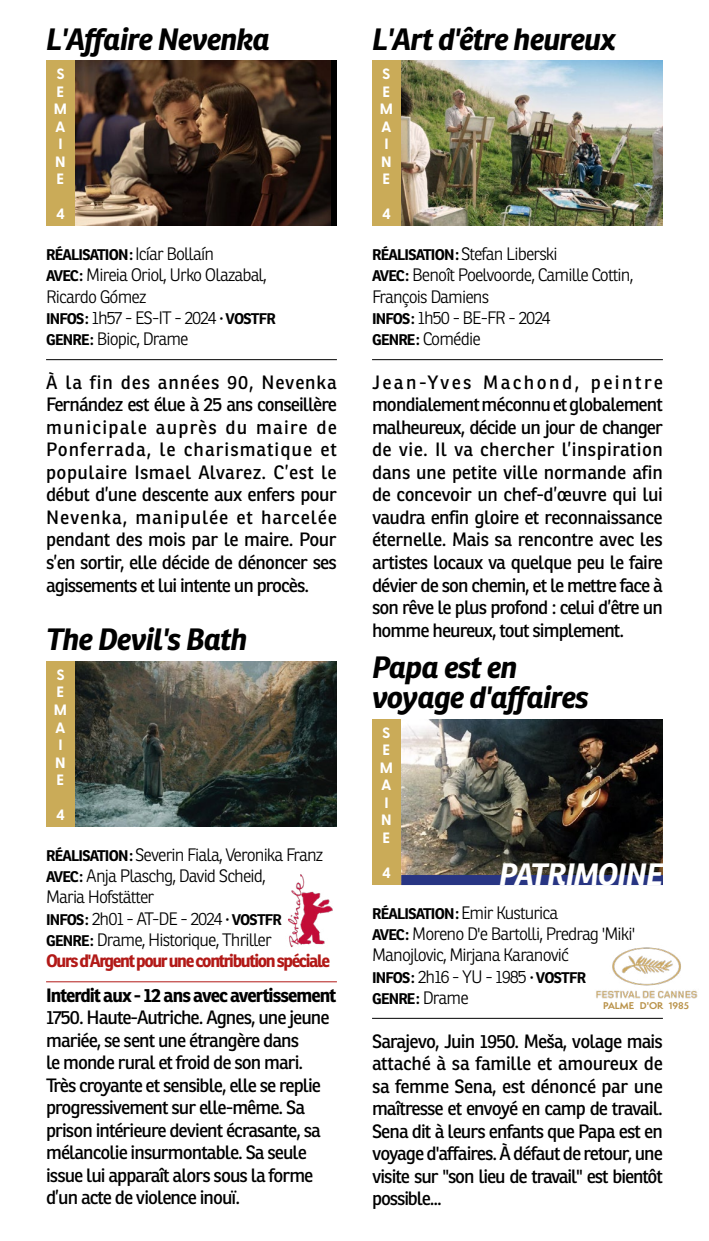
<style>
.page{position:relative;width:709px;height:1241px;background:#fff}
.page>*{position:absolute;margin:0;border:0;box-sizing:border-box;transform-origin:0 0}
.t1{font:italic 700 30px/30px "Ronnia";letter-spacing:-.03em;color:#000}
.t2{font:italic 700 30px "Ronnia";letter-spacing:-.03em;color:#fff}
.t3{font:18.75px/22.5px "Ronnia";letter-spacing:-.05em;color:#000;text-align:justify}
.t4{font:700 18.75px "Ronnia";letter-spacing:-.05em;color:#000}
.t5{font:300 17.5px/21.2px "Ronnia";letter-spacing:-.05em;color:#000}
.t6{font:700 15px/21.2px "Ronnia";letter-spacing:-.05em;color:#000}
.t7{font:700 15px/17.5px "Greycliff CF";color:#fff}
.t8{font:700 9px "Semplicita Pro";color:#b99249}
.s1{font-weight:300;font-size:17.5px}
.s2{font-weight:700;font-size:15px}
.s3{font-weight:700;color:#b21917}
</style>
<div class="page">
<div style="left:59px;top:61px;width:278px;height:165px;background:linear-gradient(to bottom,#000,#000)"></div>
<img style="left:75px;top:61px;width:255px;height:165px">
<hr style="left:46px;top:359px;width:291px;height:1px;background:#000">
<div style="left:46px;top:60px;width:29px;height:166px;background:#caab58"></div>
<img style="left:401px;top:61px;width:261px;height:165px">
<hr style="left:372px;top:359px;width:291px;height:1px;background:#000">
<div style="left:372px;top:60px;width:29px;height:166px;background:#caab58"></div>
<img style="left:401px;top:719px;width:261px;height:155px">
<hr style="left:372px;top:1017px;width:291px;height:1px;background:#000">
<div style="left:372px;top:719px;width:29px;height:165px;background:#caab58"></div>
<div style="left:401px;top:874px;width:262px;height:10px;background:#283583"></div>
<img style="left:75px;top:661px;width:262px;height:165px">
<hr style="left:46px;top:981px;width:291px;height:1px;background:#b21917">
<hr style="left:46px;top:1240px;width:291px;height:1px;background:#000">
<div style="left:46px;top:661px;width:29px;height:165px;background:#caab58"></div>
<img style="left:288px;top:874px;width:45px;height:74px">
<img style="left:596px;top:947px;width:102px;height:52px">
<h1 class="t1" style="left:46px;top:24px;width:226px">L'Affaire Nevenka</h1>
<p class="t7" style="left:54px;top:64px;width:15px">S<br>E<br>M<br>A<br>I<br>N<br>E</p>
<p class="t7" style="left:56px;top:204px;width:10px">4</p>
<p class="t6" style="left:46px;top:244px;width:170px">RÉALISATION: <span class="s1">Icíar Bollaín</span></p>
<p class="t5" style="left:46px;top:264px;width:231px"><span class="s2">AVEC:</span> Mireia Oriol, Urko Olazabal,<br>Ricardo Gómez<br><span class="s2">INFOS:</span> 1h57 - ES-IT - 2024 <span class="s2">· VOSTFR<br>GENRE:</span> Biopic, Drame</p>
<p class="t3" style="left:46px;top:371px;width:292px">À la fin des années 90, Nevenka Fernández est élue à 25 ans conseillère municipale auprès du maire de Ponferrada, le charismatique et populaire Ismael Alvarez. C’est le début d’une descente aux enfers pour Nevenka, manipulée et harcelée pendant des mois par le maire. Pour s’en sortir, elle décide de dénoncer ses agissements et lui intente un procès.</p>
<h1 class="t1" style="left:46px;top:624px;width:203px">The Devil's Bath</h1>
<p class="t7" style="left:54px;top:665px;width:15px">S<br>E<br>M<br>A<br>I<br>N<br>E</p>
<p class="t7" style="left:56px;top:805px;width:10px">4</p>
<p class="t5" style="left:46px;top:843px;width:286px"><span class="s2">RÉALISATION:</span> Severin Fiala, Veronika Franz <span class="s2">AVEC:</span> Anja Plaschg, David Scheid,<br>Maria Hofstätter<br><span class="s2">INFOS:</span> 2h01 - AT-DE - 2024 <span class="s2">· VOSTFR GENRE:</span> Drame, Historique, Thriller<br><span class="s3">Ours d'Argent pour une contribution spéciale</span></p>
<p class="t4" style="left:46px;top:983px;width:292px">Interdit aux - 12 ans avec avertissement</p>
<p class="t3" style="left:46px;top:1006px;width:285px;text-align:left">1750. Haute-Autriche. Agnes, une jeune mariée, se sent une étrangère dans<br>le monde rural et froid de son mari.<br>Très croyante et sensible, elle se replie progressivement sur elle-même. Sa prison intérieure devient écrasante, sa mélancolie insurmontable. Sa seule issue lui apparaît alors sous la forme d’un acte de violence inouï.</p>
<h1 class="t1" style="left:372px;top:24px;width:245px">L'Art d'être heureux</h1>
<p class="t7" style="left:380px;top:64px;width:15px;text-align:center">S<br>E<br>M<br>A<br>I<br>N<br>E</p>
<p class="t7" style="left:382px;top:204px;width:10px">4</p>
<p class="t5" style="left:372px;top:243px;width:263px"><span class="s2">RÉALISATION:</span> Stefan Liberski<br><span class="s2">AVEC:</span> Benoît Poelvoorde, Camille Cottin,<br>François Damiens<br><span class="s2">INFOS:</span> 1h50 - BE-FR - 2024<br><span class="s2">GENRE:</span> Comédie</p>
<p class="t3" style="left:372px;top:371px;width:292px">Jean-Yves Machond, peintre mondialement méconnu et globalement malheureux, décide un jour de changer de vie. Il va chercher l’inspiration dans une petite ville normande afin de concevoir un chef-d’œuvre qui lui vaudra enfin gloire et reconnaissance éternelle. Mais sa rencontre avec les artistes locaux va quelque peu le faire dévier de son chemin, et le mettre face à son rêve le plus profond : celui d’être un homme heureux, tout simplement.</p>
<h1 class="t1" style="left:372px;top:652px;width:218px">Papa est en voyage d'affaires</h1>
<p class="t7" style="left:380px;top:723px;width:15px;text-align:center">S<br>E<br>M<br>A<br>I<br>N<br>E</p>
<p class="t7" style="left:382px;top:863px;width:10px">4</p>
<h1 class="t2" style="left:499px;top:855px;width:165px">PATRIMOINE</h1>
<p class="t5" style="left:372px;top:901px;width:264px"><span class="s2">RÉALISATION:</span> Emir Kusturica<br><span class="s2">AVEC:</span> Moreno D'e Bartolli, Predrag 'Miki'<br>Manojlovic, Mirjana Karanović</p>
<p class="t6" style="left:372px;top:966px;width:215px">INFOS: <span class="s1">2h16 - YU - 1985</span> · VOSTFR<br>GENRE: <span class="s1">Drame</span></p>
<p class="t3" style="left:372px;top:1029px;width:292px">Sarajevo, Juin 1950. Meša, volage mais attaché à sa famille et amoureux de sa femme Sena, est dénoncé par une maîtresse et envoyé en camp de travail.<br>Sena dit à leurs enfants que Papa est en voyage d'affaires. À défaut de retour, une visite sur "son lieu de travail" est bientôt possible...</p>
<p class="t8" style="left:603px;top:998px;width:88px">PALME D'OR 1985</p>
</div>
